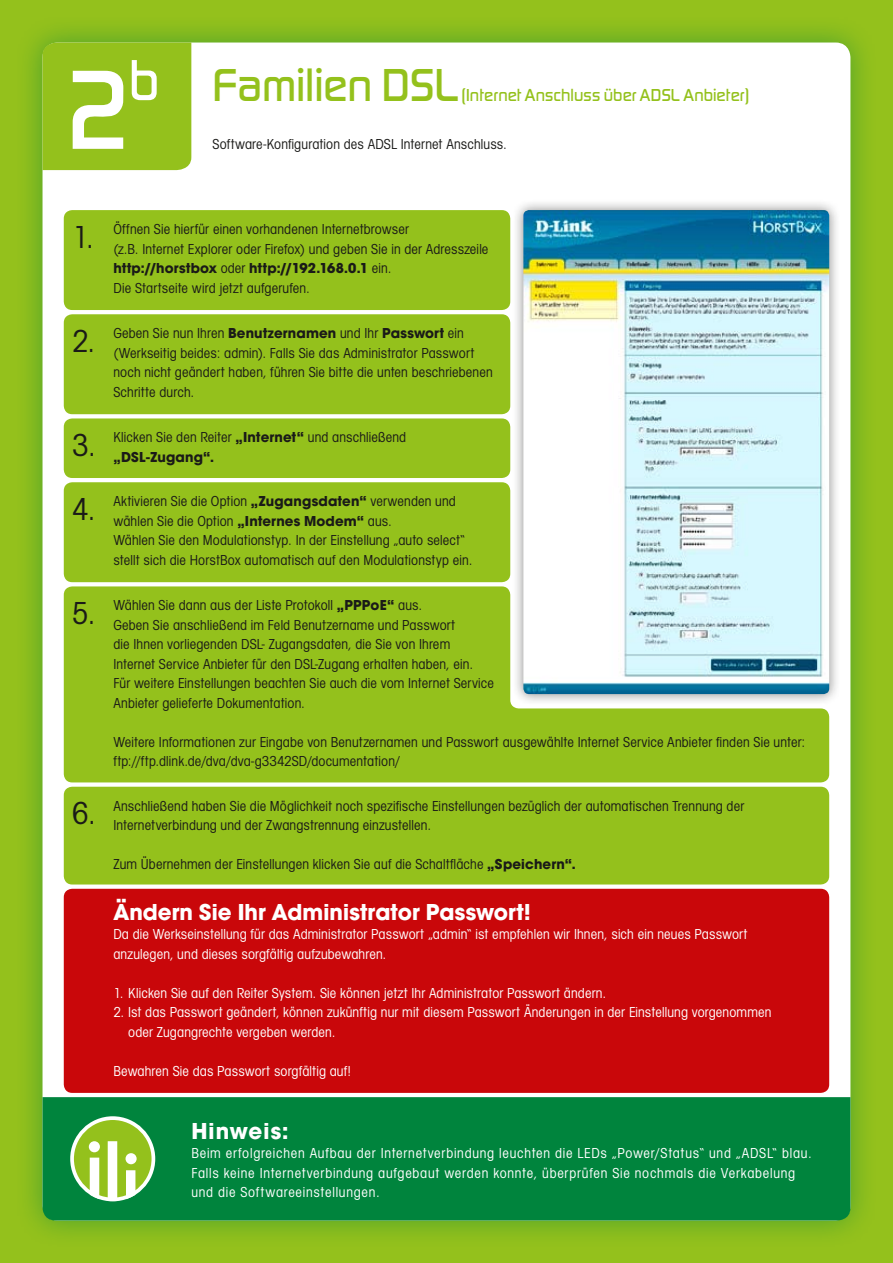
<style>
.page{position:relative;width:893px;height:1263px;background:#94c11c}
.page>*{position:absolute;margin:0;border:0;box-sizing:border-box;transform-origin:0 0}
.t1{font:500 117px "Digital Sans EF";color:#fff}
.t2{font:500 48px "Digital Sans EF";color:#94c11c}
.t3{font:condensed 33px "Avant Gard";color:#1a1a18}
.t4{font:700 24px "Avant Gard";letter-spacing:.005em;color:#fff}
.t5{font:700 24px "Avant Gard";letter-spacing:.04em;color:#fff}
.t6{font:500 18px "Digital Sans EF";letter-spacing:.005em;color:#94c11c}
.t7{font:condensed 15px/19.5px "Avant Gard";letter-spacing:.01em;color:#1a1a18}
.t8{font:condensed 15px/19.5px "Avant Gard";letter-spacing:.015em;color:#fff}
.t9{font:condensed 15px/19.5px "Avant Gard";letter-spacing:.05em;color:#fff}
.t10{font:700 15px "Avant Gard";letter-spacing:.01em;color:#1a1a18}
.s1{font-weight:700;font-stretch:normal}
</style>
<div class="page">
<div style="left:13px;top:13px;width:875px;height:1244px;background:#00843d;opacity:.5"></div>
<div style="left:43px;top:43px;width:807px;height:1177px;background:#fff;border-radius:15px"></div>
<div style="left:43px;top:1097px;width:807px;height:123px;background:#00843d"></div>
<div style="left:72px;top:1118px;width:81px;height:81px;background:#94c11c;border-radius:50%"></div>
<svg style="left:89px;top:1141px;width:48px;height:60px"></svg>
<div style="left:70px;top:1116px;width:85px;height:85px;border:4px solid #fff;border-radius:50%"></div>
<div style="left:43px;top:43px;width:148px;height:127px;background:#94c11c"></div>
<div style="left:64px;top:210px;width:446px;height:100px;background:#94c11c;border-radius:9px"></div>
<div style="left:64px;top:314px;width:446px;height:100px;background:#94c11c;border-radius:9px"></div>
<div style="left:64px;top:418px;width:446px;height:60px;background:#94c11c;border-radius:9px"></div>
<div style="left:64px;top:787px;width:765px;height:97px;background:#94c11c;border-radius:9px"></div>
<div style="left:64px;top:482px;width:446px;height:100px;background:#94c11c;border-radius:9px"></div>
<div style="left:64px;top:889px;width:765px;height:204px;background:#c9070a;border-radius:9px"></div>
<div style="left:511px;top:198px;width:337px;height:514px;background:#1a1a18;opacity:.5"></div>
<img style="left:523px;top:210px;width:306px;height:376px">
<svg style="left:64px;top:586px;width:765px;height:196px;background:#a2ca52"></svg>
<h1 class="t1" style="left:64px;top:40px;width:98px">2<sup>b</sup></h1>
<h2 class="t2" style="left:213px;top:56px;width:247px">Familien DSL</h2>
<p class="t6" style="left:462px;top:84px;width:289px">(Internet Anschluss über ADSL Anbieter)</p>
<p class="t7" style="left:213px;top:134px;width:296px">Software-Konfiguration des ADSL Internet Anschluss.</p>
<h3 class="t3" style="left:72px;top:218px;width:24px">1.</h3>
<h3 class="t3" style="left:72px;top:322px;width:25px">2.</h3>
<p class="t7" style="left:113px;top:220px;width:377px">Öffnen Sie hierfür einen vorhandenen Internetbrowser<br>(z.B. Internet Explorer oder Firefox) und geben Sie in der Adresszeile <span class="s1">http://horstbox</span> oder <span class="s1">http://192.168.0.1</span> ein.<br>Die Startseite wird jetzt aufgerufen.</p>
<p class="t7" style="left:113px;top:324px;width:381px">Geben Sie nun Ihren <span class="s1">Benutzernamen</span> und Ihr <span class="s1">Passwort</span> ein (Werkseitig beides: admin). Falls Sie das Administrator Passwort noch nicht geändert haben, führen Sie bitte die unten beschriebenen Schritte durch.</p>
<p class="t7" style="left:113px;top:428px;width:294px">Klicken Sie den Reiter <span class="s1">„Internet“</span> und anschließend</p>
<p class="t10" style="left:72px;top:448px;width:143px"><sup>3.</sup> „DSL-Zugang“.</p>
<h3 class="t3" style="left:72px;top:490px;width:25px">4.</h3>
<p class="t7" style="left:113px;top:492px;width:360px">Aktivieren Sie die Option <span class="s1">„Zugangsdaten“</span> verwenden und wählen Sie die Option <span class="s1">„Internes Modem“</span> aus.<br>Wählen Sie den Modulationstyp. In der Einstellung „auto select“ stellt sich die HorstBox automatisch auf den Modulationstyp ein.</p>
<h3 class="t3" style="left:72px;top:595px;width:25px">5.</h3>
<p class="t7" style="left:113px;top:596px;width:382px">Wählen Sie dann aus der Liste Protokoll <span class="s1">„PPPoE“</span> aus.<br>Geben Sie anschließend im Feld Benutzername und Passwort<br>die Ihnen vorliegenden DSL- Zugangsdaten, die Sie von Ihrem Internet Service Anbieter für den DSL-Zugang erhalten haben, ein.<br>Für weitere Einstellungen beachten Sie auch die vom Internet Service Anbieter gelieferte Dokumentation.</p>
<p class="t7" style="left:113px;top:732px;width:693px">Weitere Informationen zur Eingabe von Benutzernamen und Passwort ausgewählte Internet Service Anbieter finden Sie unter: ftp://ftp.dlink.de/dva/dva-g3342SD/documentation/</p>
<h3 class="t3" style="left:72px;top:795px;width:25px">6.</h3>
<p class="t7" style="left:113px;top:796px;width:632px">Anschließend haben Sie die Möglichkeit noch spezifische Einstellungen bezüglich der automatischen Trennung der<br>Internetverbindung und der Zwangstrennung einzustellen.</p>
<p class="t7" style="left:113px;top:855px;width:464px">Zum Übernehmen der Einstellungen klicken Sie auf die Schaltfläche <span class="s1">„Speichern“.</span></p>
<h3 class="t4" style="left:113px;top:897px;width:419px">Ändern Sie Ihr Administrator Passwort!</h3>
<p class="t8" style="left:113px;top:924px;width:636px">Da die Werkseinstellung für das Administrator Passwort „admin“ ist empfehlen wir Ihnen, sich ein neues Passwort anzulegen, und dieses sorgfältig aufzubewahren.</p>
<p class="t8" style="left:113px;top:983px;width:494px">1. Klicken Sie auf den Reiter System. Sie können jetzt Ihr Administrator Passwort ändern.</p>
<p class="t8" style="left:128px;top:1002px;width:645px;text-indent:-15px">2. Ist das Passwort geändert, können zukünftig nur mit diesem Passwort Änderungen in der Einstellung vorgenommen oder Zugangrechte vergeben werden.</p>
<p class="t8" style="left:113px;top:1061px;width:240px">Bewahren Sie das Passwort sorgfältig auf!</p>
<h3 class="t5" style="left:191px;top:1116px;width:99px">Hinweis:</h3>
<p class="t9" style="left:191px;top:1143px;width:622px">Beim erfolgreichen Aufbau der Internetverbindung leuchten die LEDs „Power/Status“ und „ADSL“ blau.<br>Falls keine Internetverbindung aufgebaut werden konnte, überprüfen Sie nochmals die Verkabelung und die Softwareeinstellungen.</p>
</div>
